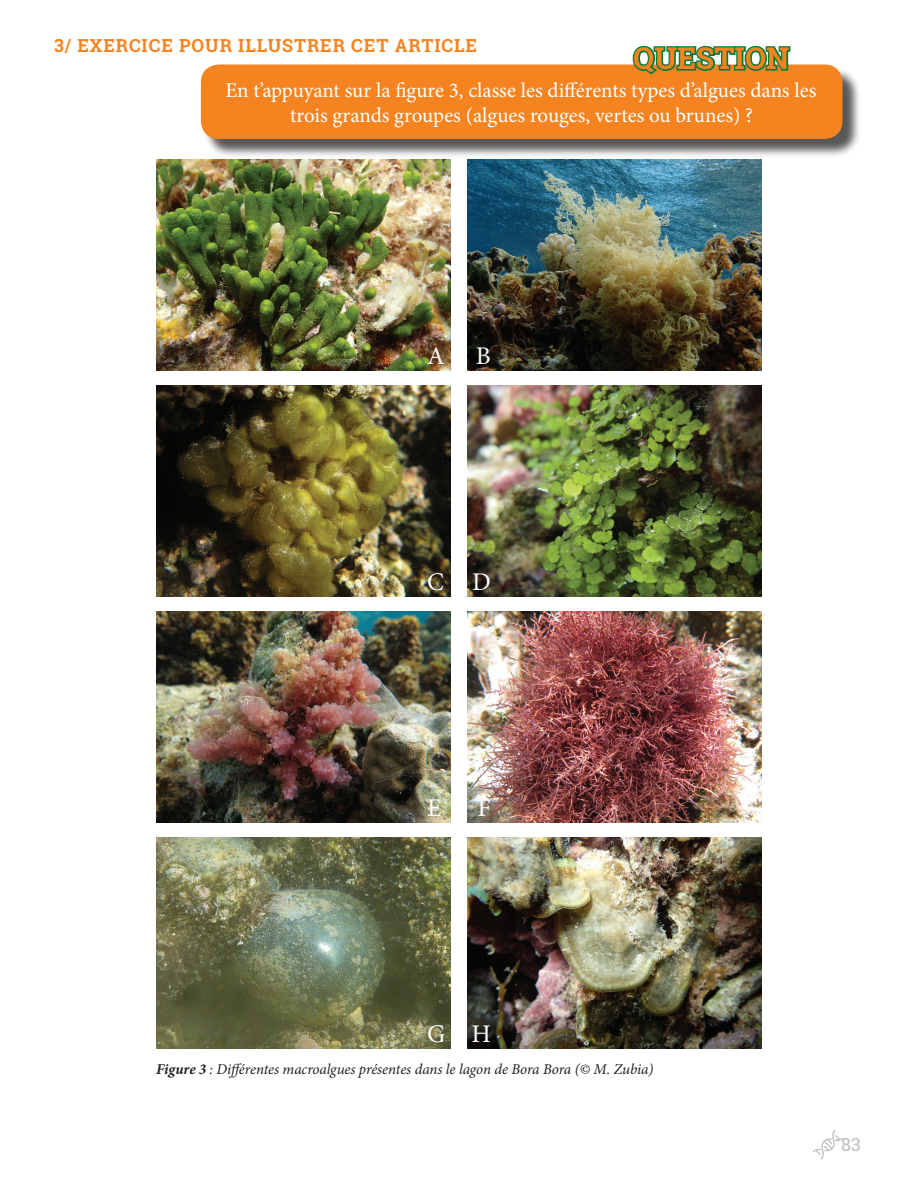
<style>
.page{position:relative;width:918px;height:1188px;background:#fff}
.page>*{position:absolute;margin:0;border:0;box-sizing:border-box;transform-origin:0 0}
.t1{font:700 30px "Roboto Slab";color:#f58420}
.t2{font:25.5px "Minion Pro";color:#fff}
.t3{font:21px/25.2px "Minion Pro";color:#fff;text-align:center}
.t4{font:700 18px "Roboto Slab";letter-spacing:.05em;color:#f58420}
.t5{font:18px "Roboto Slab";color:#bebfc2}
.t6{font:italic 15px "Minion Pro";letter-spacing:-.01em;color:#231f20}
.s1{font-weight:700}
</style>
<div class="page">
<img style="left:813px;top:1130px;width:30px;height:30px">
<div style="left:203px;top:67px;width:658px;height:90px;background:#231f20;opacity:.75"></div>
<div style="left:201px;top:65px;width:641px;height:74px;background:#f58420;border-radius:18px"></div>
<svg style="left:631px;top:45px;width:161px;height:30px"></svg>
<img style="left:156px;top:160px;width:294px;height:211px">
<img style="left:468px;top:160px;width:294px;height:211px">
<img style="left:156px;top:386px;width:294px;height:211px">
<img style="left:468px;top:386px;width:294px;height:211px">
<img style="left:156px;top:612px;width:294px;height:210px">
<img style="left:468px;top:612px;width:294px;height:210px">
<img style="left:156px;top:838px;width:294px;height:210px">
<img style="left:468px;top:838px;width:294px;height:210px">
<p class="t4" style="left:54px;top:33px;width:425px">3/ EXERCICE POUR ILLUSTRER CET ARTICLE</p>
<p class="t3" style="left:225px;top:78px;width:593px">En t’appuyant sur la figure 3, classe les différents types d’algues dans les trois grands groupes (algues rouges, vertes ou brunes) ?</p>
<h1 class="t1" style="left:633px;top:38px;width:158px">QUESTION</h1>
<p class="t2" style="left:427px;top:339px;width:65px">A B</p>
<p class="t2" style="left:427px;top:565px;width:65px">C D</p>
<p class="t2" style="left:427px;top:791px;width:16px">E</p>
<p class="t2" style="left:477px;top:791px;width:15px">F</p>
<p class="t2" style="left:427px;top:1017px;width:65px">G H</p>
<p class="t6" style="left:156px;top:1059px;width:499px"><span class="s1">Figure 3</span> : Différentes macroalgues présentes dans le lagon de Bora Bora (© M. Zubia)</p>
<p class="t5" style="left:841px;top:1132px;width:21px">83</p>
</div>
